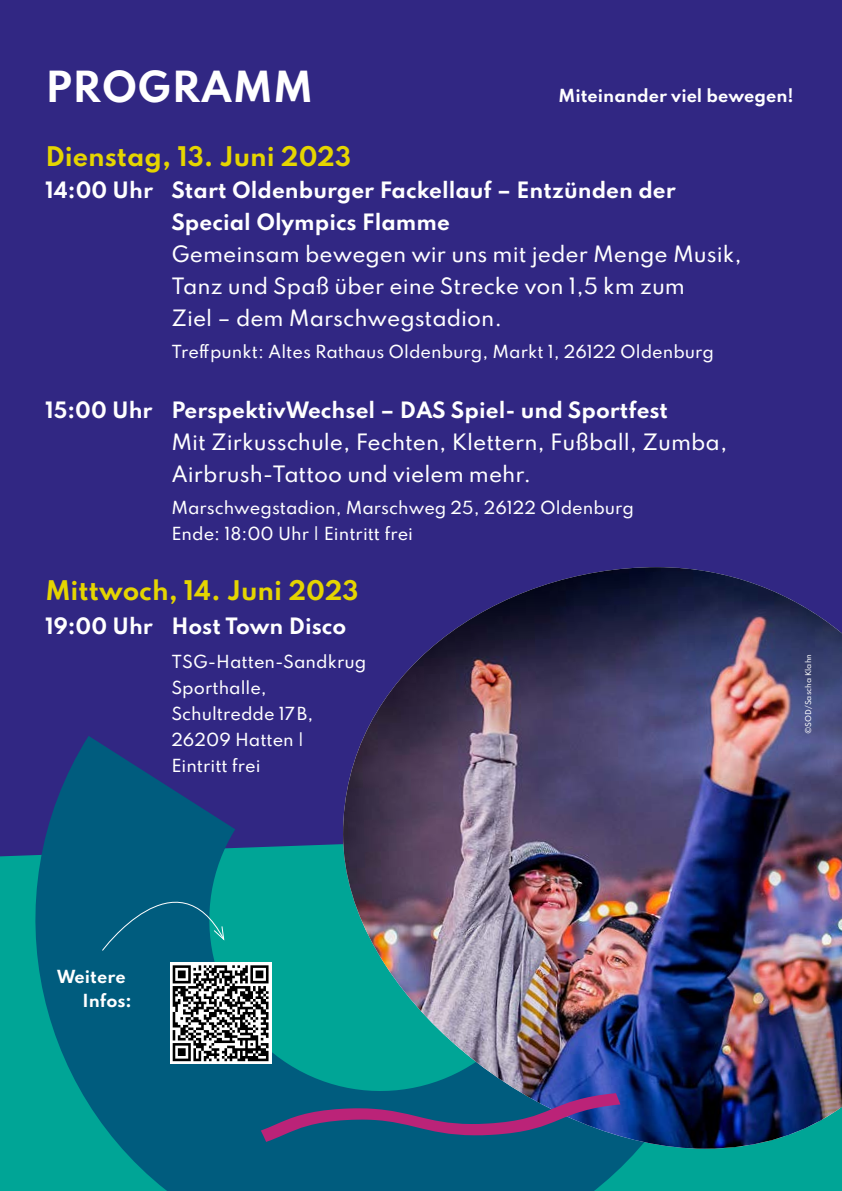
<style>
.page{position:relative;width:842px;height:1191px;background:#312783}
.page>*{position:absolute;margin:0;border:0;box-sizing:border-box;transform-origin:0 0}
.t1{font:700 38px "Spartan";letter-spacing:.01em;color:#fff}
.Text_Gelb{font:700 24px "Spartan";color:#e5d500}
.Beschreibung{font:500 20px/32px "Spartan";color:#fff}
.Uhrzeit_und_Text{font:700 20px "Spartan";color:#fff}
.Adresse{font:500 16px "Spartan";color:#fff}
.Link_Info{font:700 16px "Spartan";color:#fff}
.t2{font:500 7.2px "Spartan";color:#fff}
.s1{font-weight:700}
</style>
<div class="page">
<div style="left:670px;top:1148px;width:172px;height:43px;background:#00a596"></div>
<svg style="left:0;top:736px;width:670px;height:455px;fill:#005c83"></svg>
<img style="left:343px;top:567px;width:499px;height:581px">
<svg style="left:170px;top:962px;width:101px;height:101px"></svg>
<svg style="left:173px;top:965px;width:96px;height:96px;background:#787878"></svg>
<svg style="left:101px;top:850px;width:124px;height:101px;background:#036582"></svg>
<svg style="left:261px;top:1093px;width:359px;height:48px;background:#324c80"></svg>
<p class="t1" style="left:45px;top:58px;width:269px">PROGRAMM</p>
<p class="Link_Info" style="left:558px;top:84px;width:237px">Miteinander viel bewegen!</p>
<p class="Text_Gelb" style="left:45px;top:138px;width:307px">Dienstag, 13. Juni 2023</p>
<p class="Beschreibung" style="left:171px;top:174px;width:572px;text-indent:-126px"><span class="s1">14:00 Uhr Start Oldenburger Fackellauf – Entzünden der Special Olympics Flamme<br></span>Gemeinsam bewegen wir uns mit jeder Menge Musik, Tanz und Spaß über eine Strecke von 1,5 km zum<br>Ziel – dem Marschwegstadion.</p>
<p class="Adresse" style="left:171px;top:340px;width:544px">Treffpunkt: Altes Rathaus Oldenburg, Markt 1, 26122 Oldenburg</p>
<p class="Uhrzeit_und_Text" style="left:45px;top:395px;width:624px">15:00 Uhr PerspektivWechsel – DAS Spiel- und Sportfest</p>
<p class="Beschreibung" style="left:171px;top:426px;width:557px">Mit Zirkusschule, Fechten, Klettern, Fußball, Zumba,<br>Airbrush-Tattoo und vielem mehr.</p>
<p class="Adresse" style="left:171px;top:496px;width:464px">Marschwegstadion, Marschweg 25, 26122 Oldenburg</p>
<p class="Adresse" style="left:171px;top:522px;width:243px">Ende: 18:00 Uhr | Eintritt frei</p>
<p class="Text_Gelb" style="left:45px;top:572px;width:315px">Mittwoch, 14. Juni 2023</p>
<p class="Uhrzeit_und_Text" style="left:45px;top:611px;width:303px">19:00 Uhr Host Town Disco</p>
<p class="Adresse" style="left:171px;top:650px;width:196px">TSG-Hatten-Sandkrug</p>
<p class="Adresse" style="left:171px;top:676px;width:97px">Sporthalle,</p>
<p class="Adresse" style="left:171px;top:702px;width:143px">Schultredde 17B,</p>
<p class="Adresse" style="left:171px;top:728px;width:134px">26209 Hatten |</p>
<p class="Adresse" style="left:171px;top:754px;width:91px">Eintritt frei</p>
<p class="t2" style="left:803px;top:734px;width:81px;rotate:-90deg">©SOD/Sascha Klahn</p>
<p class="Link_Info" style="left:57px;top:964px;width:70px">Weitere</p>
<p class="Link_Info" style="left:83px;top:988px;width:51px">Infos:</p>
</div>
